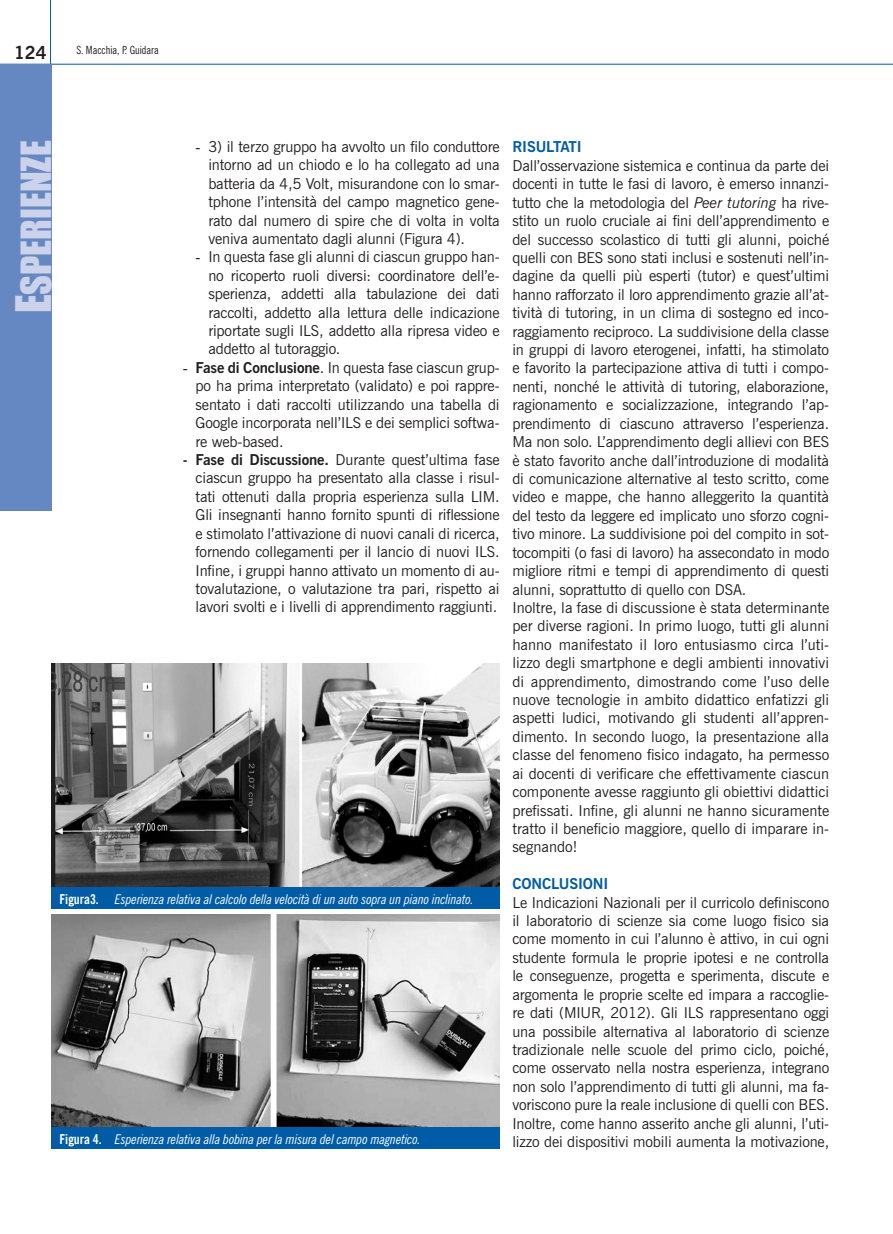
<style>
.page{position:relative;width:893px;height:1234px;background:#fff}
.page>*{position:absolute;margin:0;border:0;box-sizing:border-box;transform-origin:0 0}
.t1{font:38.25px "Impact SC850";color:#cbd2ea}
.t2{font:700 18px "News Gothic BT";color:#231f20}
.Normale_TD_N_Normal{font:15px/18.5px "News Gothic BT";letter-spacing:-.01em;color:#231f20;text-align:justify}
.TD_E_Title_1{font:700 15px "News Gothic BT";letter-spacing:-.01em;color:#005ca7}
.t3{font:italic condensed 13.5px "News Gothic BT";color:#fff}
.t4{font:condensed 11.25px "News Gothic BT";color:#231f20}
.s1{font-size:45px}
.s2{font-family:"Times New Roman"}
.s3{font-weight:700}
.s4{font-weight:700;font-style:normal}
.s5{font-style:italic}
</style>
<div class="page">
<hr style="left:0;top:64px;width:893px;height:1px;background:#005ca7">
<hr style="left:50px;top:0;width:1px;height:85px;background:#005ca7">
<img style="left:51px;top:663px;width:449px;height:223px">
<img style="left:51px;top:914px;width:449px;height:213px">
<div style="left:51px;top:887px;width:449px;height:21px;background:#005ca7"></div>
<div style="left:51px;top:1127px;width:449px;height:21px;background:#005ca7"></div>
<div style="left:0;top:64px;width:51px;height:446px;background:#6688c2"></div>
<p class="t2" style="left:14px;top:42px;width:34px">124</p>
<p class="t4" style="left:76px;top:43px;width:84px">S. Macchia, P. Guidara</p>
<p class="t1" style="left:6px;top:434px;width:295px;rotate:-90deg"><span class="s1">E</span>sperienze</p>
<p class="Normale_TD_N_Normal" style="left:208px;top:137px;width:293px;text-indent:-13px"><span class="s2">-</span> 3) il terzo gruppo ha avvolto un filo conduttore intorno ad un chiodo e lo ha collegato ad una batteria da 4,5 Volt, misurandone con lo smar&shy;tphone l’intensità del campo magnetico gene&shy;rato dal numero di spire che di volta in volta veniva aumentato dagli alunni (Figura 4).</p>
<p class="Normale_TD_N_Normal" style="left:208px;top:248px;width:293px;text-indent:-13px"><span class="s2">-</span> In questa fase gli alunni di ciascun gruppo han&shy;no ricoperto ruoli diversi: coordinatore dell’e&shy;sperienza, addetti alla tabulazione dei dati raccolti, addetto alla lettura delle indicazione riportate sugli ILS, addetto alla ripresa video e addetto al tutoraggio.</p>
<p class="Normale_TD_N_Normal" style="left:196px;top:358px;width:306px;text-indent:-13px"><span class="s2">-</span> <span class="s3">Fase di Conclusione</span>. In questa fase ciascun grup&shy;po ha prima interpretato (validato) e poi rappre&shy;sentato i dati raccolti utilizzando una tabella di Google incorporata nell’ILS e dei semplici softwa&shy;re web-based.</p>
<p class="Normale_TD_N_Normal" style="left:196px;top:450px;width:306px;text-indent:-13px"><span class="s3">- Fase di Discussione.</span> Durante quest’ultima fase ciascun gruppo ha presentato alla classe i risul&shy;tati ottenuti dalla propria esperienza sulla LIM.<br>Gli insegnanti hanno fornito spunti di riflessione e stimolato l’attivazione di nuovi canali di ricerca, fornendo collegamenti per il lancio di nuovi ILS.<br>Infine, i gruppi hanno attivato un momento di au&shy;tovalutazione, o valutazione tra pari, rispetto ai lavori svolti e i livelli di apprendimento raggiunti.</p>
<p class="t3" style="left:60px;top:890px;width:416px"><span class="s4">Figura3.</span> Esperienza relativa al calcolo della velocità di un auto sopra un piano inclinato.</p>
<p class="t3" style="left:60px;top:1130px;width:363px"><span class="s4">Figura 4.</span> Esperienza relativa alla bobina per la misura del campo magnetico.</p>
<p class="TD_E_Title_1" style="left:512px;top:138px;width:71px">RISULTATI</p>
<p class="Normale_TD_N_Normal" style="left:512px;top:156px;width:318px">Dall’osservazione sistemica e continua da parte dei docenti in tutte le fasi di lavoro, è emerso innanzi&shy;tutto che la metodologia del <span class="s5">Peer tutoring</span> ha rive&shy;stito un ruolo cruciale ai fini dell’apprendimento e del successo scolastico di tutti gli alunni, poiché quelli con BES sono stati inclusi e sostenuti nell’in&shy;dagine da quelli più esperti (tutor) e quest’ultimi hanno rafforzato il loro apprendimento grazie all’at&shy;tività di tutoring, in un clima di sostegno ed inco&shy;raggiamento reciproco. La suddivisione della classe in gruppi di lavoro eterogenei, infatti, ha stimolato e favorito la partecipazione attiva di tutti i compo&shy;nenti, nonché le attività di tutoring, elaborazione, ragionamento e socializzazione, integrando l’ap&shy;prendimento di ciascuno attraverso l’esperienza.<br>Ma non solo. L’apprendimento degli allievi con BES è stato favorito anche dall’introduzione di modalità di comunicazione alternative al testo scritto, come video e mappe, che hanno alleggerito la quantità del testo da leggere ed implicato uno sforzo cogni&shy;tivo minore. La suddivisione poi del compito in sot&shy;tocompiti (o fasi di lavoro) ha assecondato in modo migliore ritmi e tempi di apprendimento di questi alunni, soprattutto di quello con DSA.</p>
<p class="Normale_TD_N_Normal" style="left:512px;top:598px;width:318px">Inoltre, la fase di discussione è stata determinante per diverse ragioni. In primo luogo, tutti gli alunni hanno manifestato il loro entusiasmo circa l’uti&shy;lizzo degli smartphone e degli ambienti innovativi di apprendimento, dimostrando come l’uso delle nuove tecnologie in ambito didattico enfatizzi gli aspetti ludici, motivando gli studenti all’appren&shy;dimento. In secondo luogo, la presentazione alla classe del fenomeno fisico indagato, ha permesso ai docenti di verificare che effettivamente ciascun componente avesse raggiunto gli obiettivi didattici prefissati. Infine, gli alunni ne hanno sicuramente tratto il beneficio maggiore, quello di imparare in&shy;segnando!</p>
<p class="TD_E_Title_1" style="left:512px;top:874px;width:98px">CONCLUSIONI</p>
<p class="Normale_TD_N_Normal" style="left:512px;top:892px;width:318px">Le Indicazioni Nazionali per il curricolo definiscono il laboratorio di scienze sia come luogo fisico sia come momento in cui l’alunno è attivo, in cui ogni studente formula le proprie ipotesi e ne controlla le conseguenze, progetta e sperimenta, discute e argomenta le proprie scelte ed impara a raccoglie&shy;re dati (MIUR, 2012). Gli ILS rappresentano oggi una possibile alternativa al laboratorio di scienze tradizionale nelle scuole del primo ciclo, poiché, come osservato nella nostra esperienza, integrano non solo l’apprendimento di tutti gli alunni, ma fa&shy;voriscono pure la reale inclusione di quelli con BES.<br>Inoltre, come hanno asserito anche gli alunni, l’uti&shy;lizzo dei dispositivi mobili aumenta la motivazione,</p>
</div>
